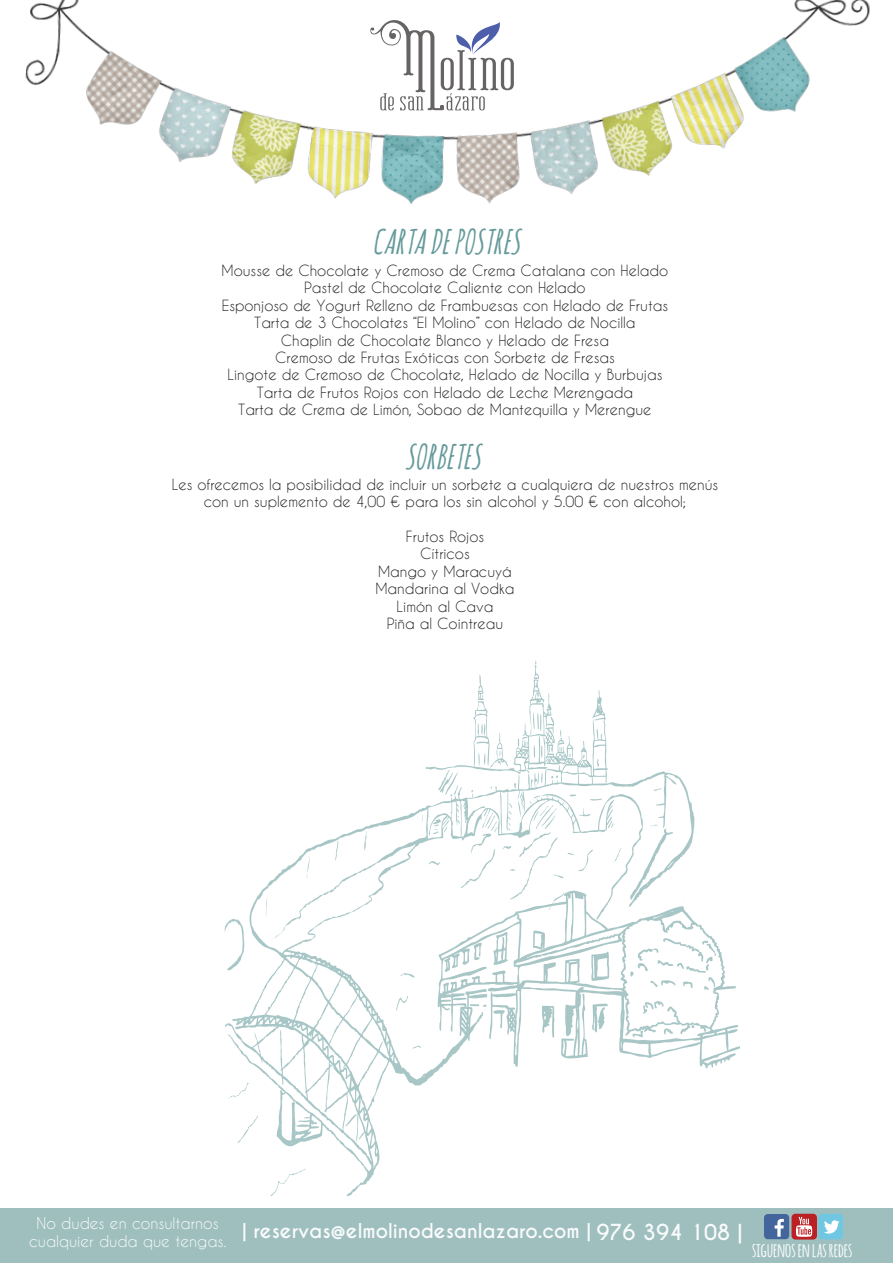
<style>
.page{position:relative;width:893px;height:1263px;background:#fff}
.page>*{position:absolute;margin:0;border:0;box-sizing:border-box;transform-origin:0 0}
.t1{font:italic 700 33.3px "Amatic SC";color:#669a9a}
.t2{font:700 19.5px "Amatic";color:#fafbfc}
.t3{font:700 19.2px "Caviar Dreams";color:#fafbfc}
.t4{font:15.3px/18.3px "Caviar Dreams";color:#fafbfc;text-align:center}
.t5{font:14.55px/17.4px "Caviar Dreams";color:#231f20;text-align:center}
.s1{font-size:20.7px}
</style>
<div class="page">
<img style="left:25px;top:0;width:845px;height:204px">
<div style="left:0;top:1208px;width:893px;height:55px;background:#9fbfbf"></div>
<div style="left:764px;top:1214px;width:25px;height:25px;background:#43659c;border-radius:4px"></div>
<svg style="left:775px;top:1219px;width:9px;height:18px"></svg>
<div style="left:791px;top:1214px;width:26px;height:25px;background:#bb2025;border-radius:4px"></div>
<svg style="left:796px;top:1217px;width:16px;height:20px"></svg>
<div style="left:818px;top:1214px;width:25px;height:25px;background:#70c7e1;border-radius:4px"></div>
<svg style="left:824px;top:1220px;width:15px;height:13px"></svg>
<svg style="left:225px;top:660px;width:470px;height:535px"></svg>
<svg style="left:438px;top:889px;width:302px;height:179px"></svg>
<svg style="left:370px;top:18px;width:144px;height:92px"></svg>
<h1 class="t1" style="left:372px;top:218px;width:159px">CARTADEPOSTRES</h1>
<p class="t5" style="left:222px;top:261px;width:448px">Mousse de Chocolate y Cremoso de Crema Catalana con Helado Pastel de Chocolate Caliente con Helado<br>Esponjoso de Yogurt Relleno de Frambuesas con Helado de Frutas Tarta de 3 Chocolates “El Molino” con Helado de Nocilla<br>Chaplin de Chocolate Blanco y Helado de Fresa<br>Cremoso de Frutas Exóticas con Sorbete de Fresas<br>Lingote de Cremoso de Chocolate, Helado de Nocilla y Burbujas Tarta de Frutos Rojos con Helado de Leche Merengada<br>Tarta de Crema de Limón, Sobao de Mantequilla y Merengue</p>
<h1 class="t1" style="left:405px;top:433px;width:87px">SORBETES</h1>
<p class="t5" style="left:172px;top:475px;width:548px">Les ofrecemos la posibilidad de incluir un sorbete a cualquiera de nuestros menús con un suplemento de 4,00 € para los sin alcohol y 5.00 € con alcohol;</p>
<p class="t5" style="left:375px;top:527px;width:141px">Frutos Rojos<br>Cítricos<br>Mango y Maracuyá<br>Mandarina al Vodka<br>Limón al Cava<br>Piña al Cointreau</p>
<p class="t4" style="left:29px;top:1214px;width:199px">No dudes en consultarnos cualquier duda que tengas.</p>
<h3 class="t3" style="left:242px;top:1219px;width:502px">| reservas@elmolinodesanlazaro.com | <span class="s1">976 394 108 |</span></h3>
<h2 class="t2" style="left:752px;top:1236px;width:102px">SIGUENOS EN LAS REDES</h2>
</div>
